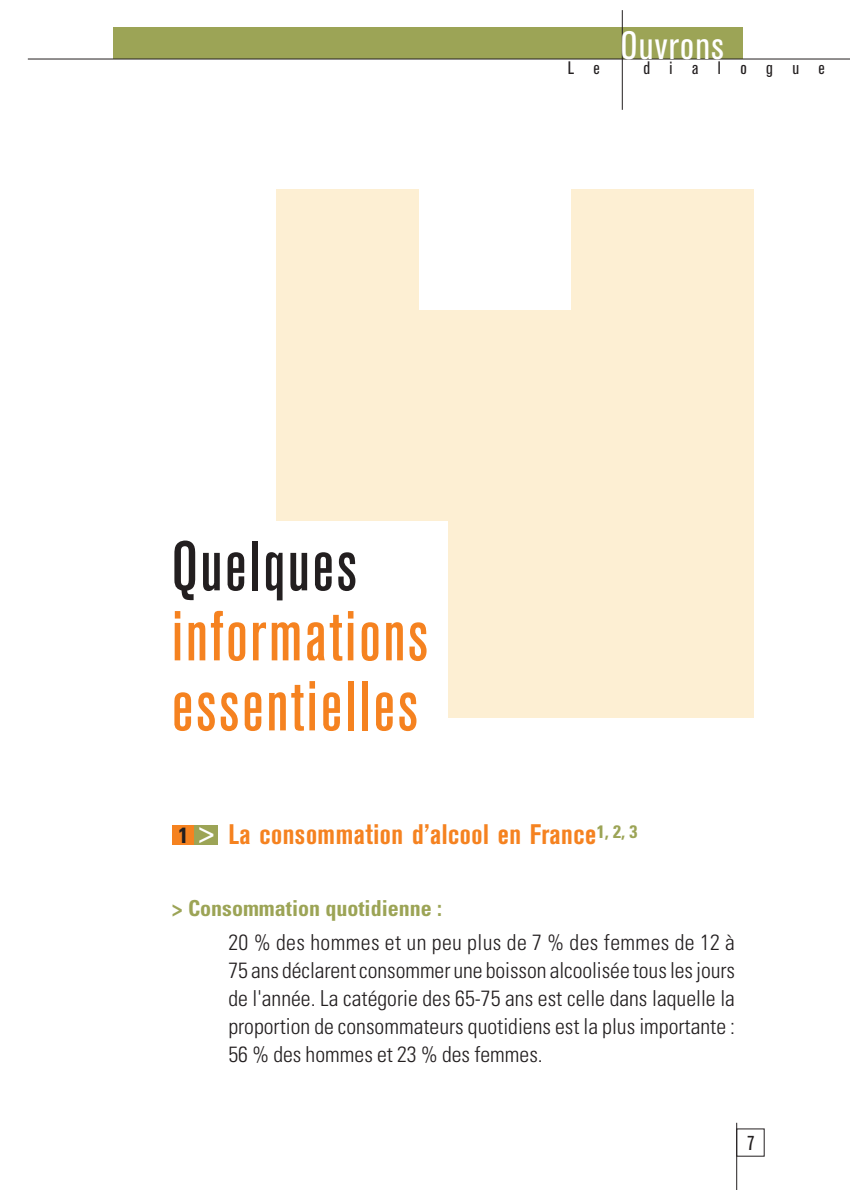
<style>
.page{position:relative;width:850px;height:1190px;background:#fff}
.page>*{position:absolute;margin:0;border:0;box-sizing:border-box;transform-origin:0 0}
.t1{font:500 condensed 70px/70px "Akzidenz Grotesk BE";letter-spacing:.035em;color:#f58220}
.t2{font:500 condensed 70px "Akzidenz Grotesk BE";letter-spacing:.035em;color:#231f20}
.t3{font:condensed 39.2px "Akzidenz Grotesk BE";letter-spacing:.035em;color:#fff}
.t4{font:700 condensed 28px "Akzidenz Grotesk BE";letter-spacing:.02em;color:#f58220}
.t5{font:300 condensed 22px/28px "Univers";color:#231f20;text-align:justify}
.t6{font:700 condensed 22px "Univers";color:#9ca456}
.t7{font:700 condensed 22px "Univers";color:#231f20}
.t8{font:condensed 20px "Akzidenz Grotesk BE";color:#231f20}
.t9{font:condensed 18px "Akzidenz Grotesk BE";letter-spacing:1.085em;color:#231f20}
.s1{font-family:"Akzidenz Grotesk BE";font-weight:500;font-size:28px;color:#fff}
</style>
<div class="page">
<hr style="left:736px;top:1122px;width:1px;height:67px;background:#231f20">
<div style="left:276px;top:189px;width:477px;height:528px;background:#fdefd3"></div>
<div style="left:419px;top:93px;width:151px;height:216px;background:#fff"></div>
<div style="left:113px;top:28px;width:629px;height:31px;background:#9ca456"></div>
<hr style="left:28px;top:58px;width:821px;height:1px;background:#231f20">
<hr style="left:621px;top:10px;width:1px;height:100px;background:#231f20">
<div style="left:56px;top:521px;width:391px;height:431px;background:#fff"></div>
<div style="left:174px;top:825px;width:43px;height:20px;background:#9ca456"></div>
<div style="left:172px;top:825px;width:21px;height:20px;background:#f58220"></div>
<h2 class="t3" style="left:620px;top:31px;width:105px">Ouvrons</h2>
<p class="t9" style="left:567px;top:61px;width:34px">L e</p>
<p class="t9" style="left:643px;top:61px;width:183px">dialogue</p>
<h1 class="t2" style="left:172px;top:541px;width:187px">Quelques</h1>
<h1 class="t1" style="left:172px;top:605px;width:258px">informations essentielles</h1>
<p class="t7" style="left:178px;top:827px;width:37px">1 <span class="s1">&gt;</span></p>
<p class="t4" style="left:228px;top:824px;width:410px">La consommation d’alcool en France<sup>1,</sup> <sup>2,</sup> <sup>3</sup></p>
<p class="t6" style="left:172px;top:900px;width:272px">&gt; Consommation quotidienne :</p>
<p class="t5" style="left:228px;top:930px;width:508px">20 % des hommes et un peu plus de 7 % des femmes de 12 à 75 ans déclarent consommer une boisson alcoolisée tous les jours de l'année. La catégorie des 65-75 ans est celle dans laquelle la proportion de consommateurs quotidiens est la plus importante :<br>56 % des hommes et 23 % des femmes.</p>
<p class="t8" style="left:747px;top:1135px;width:9px">7</p>
</div>
